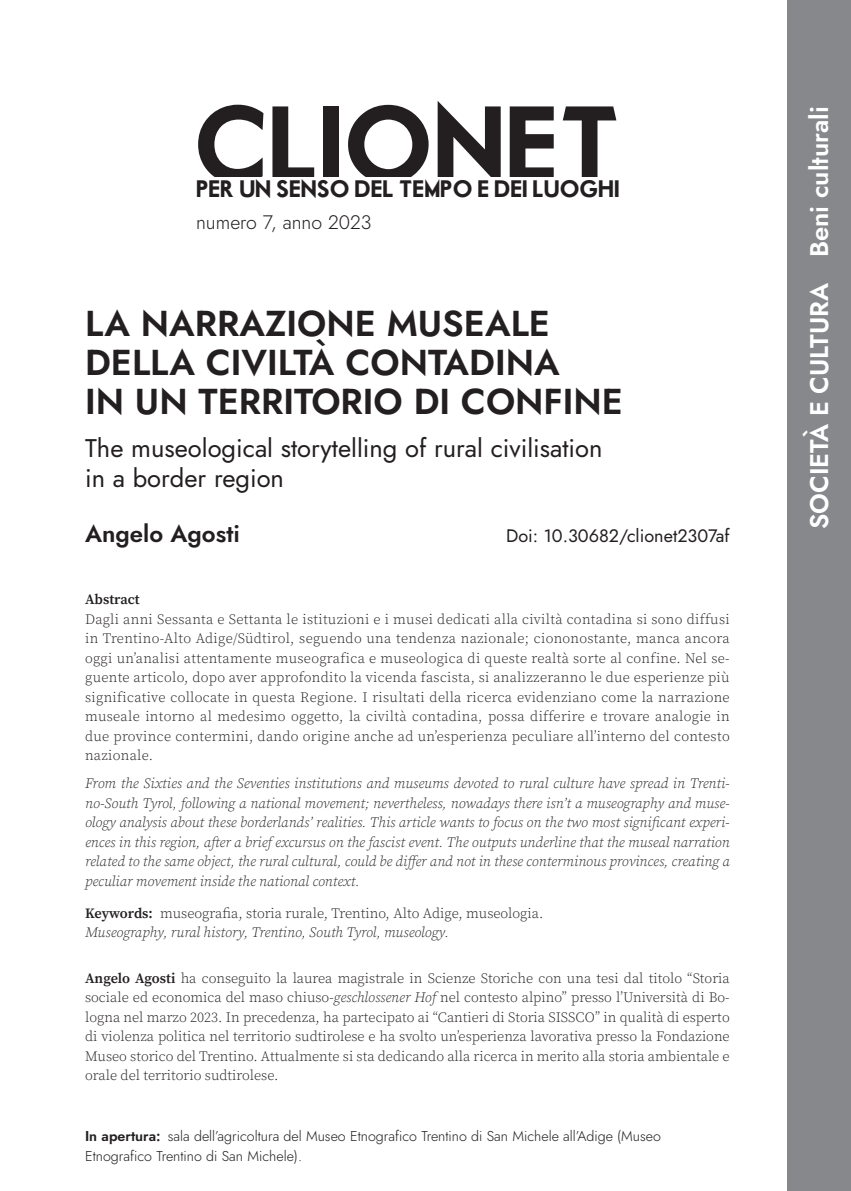
<style>
.page{position:relative;width:851px;height:1191px;background:#fff}
.page>*{position:absolute;margin:0;border:0;box-sizing:border-box;transform-origin:0 0}
.t1{font:102.9px "Motor Oil 1937 M54";color:#231f20}
._03_Società_Titolo_i{font:600 36px/39px "Jost";color:#231f20}
._03_Società_Titolo_i-2{font:25.5px/30px "Jost";color:#231f20}
.t2{font:600 25.5px "Jost";color:#fff}
._03_Società_autori{font:600 24px "Jost";color:#231f20}
.t3{font:22.8px "Motor Oil 1937 M54";color:#231f20}
.t4{font:300 19.5px "Jost";color:#231f20}
._03_Società_autori-2{font:18px "Jost";color:#231f20}
._000_Abstract_italia{font:300 14.25px/19.5px "Source Serif Pro";letter-spacing:.02em;color:#231f20;text-align:justify}
._000_Abstract_ingles{font:italic 300 14.25px/19.5px "Source Serif Pro";color:#231f20;text-align:justify}
._000_Biografia_itali{font:300 14.25px/19.5px "Source Serif Pro";color:#231f20;text-align:justify}
._000_Testo_didascali{font:300 14.25px/19.5px "Jost";color:#231f20}
._000_Keywords_ita{font:300 14.25px "Source Serif Pro";color:#231f20}
._000_Keywords_ing{font:italic 300 14.25px "Source Serif Pro";color:#231f20}
._000_Abstract_Titole{font:600 14.25px "Source Serif Pro";color:#231f20}
.s1{font-weight:600}
.s2{font-style:italic}
</style>
<div class="page">
<div style="left:787px;top:0;width:63px;height:1191px;background:#86888b"></div>
<h1 class="t1" style="left:193px;top:99px;width:429px">CLIONET</h1>
<h3 class="t3" style="left:196px;top:179px;width:425px">PER UN SENSO DEL TEMPO E DEI LUOGHI</h3>
<h3 class="t4" style="left:196px;top:209px;width:177px">numero 7, anno 2023</h3>
<p class="_03_Società_Titolo_i" style="left:85px;top:304px;width:539px">LA NARRAZIONE MUSEALE<br>DELLA CIVILTÀ CONTADINA<br>IN UN TERRITORIO DI CONFINE</p>
<p class="_03_Società_Titolo_i-2" style="left:85px;top:433px;width:519px">The museological storytelling of rural civilisation in a border region</p>
<p class="_03_Società_autori" style="left:85px;top:517px;width:156px">Angelo Agosti</p>
<p class="_03_Società_autori-2" style="left:506px;top:523px;width:225px">Doi: 10.30682/clionet2307af</p>
<p class="_000_Abstract_Titole" style="left:85px;top:589px;width:56px">Abstract</p>
<p class="_000_Abstract_italia" style="left:85px;top:609px;width:646px">Dagli anni Sessanta e Settanta le istituzioni e i musei dedicati alla civiltà contadina si sono diffusi in Trentino-Alto Adige/Südtirol, seguendo una tendenza nazionale; ciononostante, manca ancora oggi un’analisi attentamente museografica e museologica di queste realtà sorte al confine. Nel se&shy;guente articolo, dopo aver approfondito la vicenda fascista, si analizzeranno le due esperienze più significative collocate in questa Regione. I risultati della ricerca evidenziano come la narrazione museale intorno al medesimo oggetto, la civiltà contadina, possa differire e trovare analogie in due province contermini, dando origine anche ad un’esperienza peculiare all’interno del contesto nazionale.</p>
<p class="_000_Abstract_ingles" style="left:85px;top:774px;width:646px">From the Sixties and the Seventies institutions and museums devoted to rural culture have spread in Trenti&shy;no-South Tyrol, following a national movement; nevertheless, nowadays there isn’t a museography and muse&shy;ology analysis about these borderlands’ realities. This article wants to focus on the two most significant experi&shy;ences in this region, after a brief excursus on the fascist event. The outputs underline that the museal narration related to the same object, the rural cultural, could be differ and not in these conterminous provinces, creating a peculiar movement inside the national context.</p>
<p class="_000_Keywords_ita" style="left:85px;top:904px;width:459px"><span class="s1">Keywords:</span> museografia, storia rurale, Trentino, Alto Adige, museologia.</p>
<p class="_000_Keywords_ing" style="left:85px;top:923px;width:365px">Museography, rural history, Trentino, South Tyrol, museology.</p>
<p class="_000_Biografia_itali" style="left:85px;top:968px;width:646px"><span class="s1">Angelo Agosti</span> ha conseguito la laurea magistrale in Scienze Storiche con una tesi dal titolo “Storia sociale ed economica del maso chiuso-<span class="s2">geschlossener Hof</span> nel contesto alpino” presso l’Università di Bo&shy;logna nel marzo 2023. In precedenza, ha partecipato ai “Cantieri di Storia SISSCO” in qualità di esperto di violenza politica nel territorio sudtirolese e ha svolto un’esperienza lavorativa presso la Fondazione Museo storico del Trentino. Attualmente si sta dedicando alla ricerca in merito alla storia ambientale e orale del territorio sudtirolese.</p>
<p class="_000_Testo_didascali" style="left:85px;top:1126px;width:577px"><span class="s1">In apertura:</span> sala dell’agricoltura del Museo Etnografico Trentino di San Michele all’Adige (Museo<br>Etnografico Trentino di San Michele).</p>
<p class="t2" style="left:801px;top:529px;width:424px;rotate:-90deg">SOCIETÀ E CULTURA Beni culturali</p>
</div>
